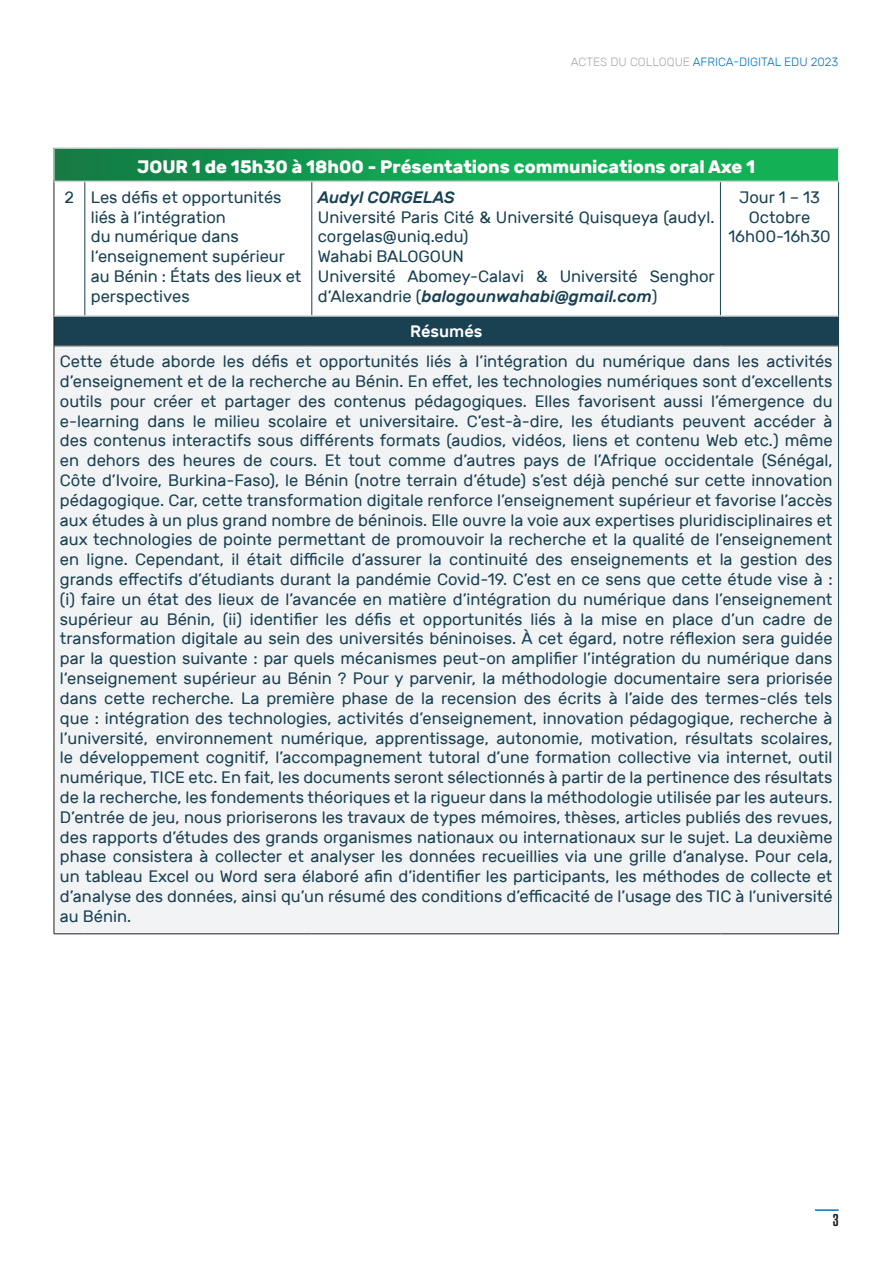
<style>
.page{position:relative;width:893px;height:1263px;background:#fff}
.page>*{position:absolute;margin:0;border:0;box-sizing:border-box;transform-origin:0 0}
.Headline_01{font:700 18px "Rubik";color:#fff}
.Headline_01-2{font:16.5px/19.8px "Rubik";color:#194152}
.Headline_01-3{font:italic 500 16.5px "Rubik";color:#194152}
.Headline_01-4{font:500 16.5px "Rubik";color:#fff}
.t1{font:15px "Kenyan Coffee Rg";color:#231f20}
.t2{font:300 12px "Rubik";color:#0574bc}
.s1{color:#a8a9ad}
.s2{font-weight:500;font-style:italic}
</style>
<div class="page">
<hr style="left:815px;top:1209px;width:23px;height:2px;background:#0574bc">
<div style="left:54px;top:148px;width:784px;height:33px;background:linear-gradient(to right,#138347,#13be59)"></div>
<div style="left:54px;top:316px;width:784px;height:30px;background:#194152"></div>
<div style="left:54px;top:346px;width:784px;height:588px;background:#f2f3f4"></div>
<hr style="left:85px;top:182px;width:1px;height:133px;background:#194152">
<hr style="left:312px;top:182px;width:1px;height:133px;background:#194152">
<hr style="left:720px;top:182px;width:1px;height:133px;background:#194152">
<hr style="left:838px;top:182px;width:1px;height:134px;background:#194152">
<hr style="left:838px;top:316px;width:1px;height:30px;background:#194152">
<hr style="left:838px;top:346px;width:1px;height:588px;background:#194152">
<hr style="left:54px;top:182px;width:1px;height:134px;background:#231f20">
<hr style="left:54px;top:316px;width:1px;height:30px;background:#231f20">
<hr style="left:54px;top:346px;width:31px;height:1px;background:#231f20">
<hr style="left:54px;top:346px;width:1px;height:588px;background:#231f20">
<hr style="left:85px;top:346px;width:227px;height:1px;background:#231f20">
<hr style="left:312px;top:346px;width:408px;height:1px;background:#231f20">
<hr style="left:720px;top:346px;width:118px;height:1px;background:#231f20">
<hr style="left:54px;top:933px;width:31px;height:1px;background:#231f20">
<hr style="left:85px;top:933px;width:227px;height:1px;background:#231f20">
<hr style="left:312px;top:933px;width:408px;height:1px;background:#231f20">
<hr style="left:720px;top:933px;width:119px;height:1px;background:#231f20">
<hr style="left:54px;top:149px;width:1px;height:32px;background:#fff">
<hr style="left:54px;top:147px;width:31px;height:2px;background:#d1d2d4">
<hr style="left:85px;top:147px;width:227px;height:2px;background:#d1d2d4">
<hr style="left:312px;top:147px;width:408px;height:2px;background:#d1d2d4">
<hr style="left:720px;top:147px;width:119px;height:2px;background:#d1d2d4">
<hr style="left:54px;top:181px;width:31px;height:1px;background:#d1d2d4">
<hr style="left:85px;top:181px;width:227px;height:1px;background:#d1d2d4">
<hr style="left:312px;top:181px;width:408px;height:1px;background:#d1d2d4">
<hr style="left:720px;top:181px;width:119px;height:1px;background:#d1d2d4">
<hr style="left:54px;top:315px;width:31px;height:2px;background:#d1d2d4">
<hr style="left:85px;top:315px;width:227px;height:2px;background:#d1d2d4">
<hr style="left:312px;top:315px;width:408px;height:2px;background:#d1d2d4">
<hr style="left:720px;top:315px;width:118px;height:2px;background:#d1d2d4">
<p class="t2" style="left:571px;top:55px;width:269px"><span class="s1">ACTES DU COLLOQUE</span> AFRICA-DIGITAL EDU 2023</p>
<p class="Headline_01" style="left:137px;top:156px;width:620px">JOUR 1 de 15h30 à 18h00 - Présentations communications oral Axe 1</p>
<p class="Headline_01-2" style="left:65px;top:188px;width:11px">2</p>
<p class="Headline_01-2" style="left:91px;top:188px;width:212px">Les défis et opportunités liés à l’intégration<br>du numérique dans l‘enseignement supérieur au Bénin : États des lieux et perspectives</p>
<p class="Headline_01-3" style="left:318px;top:188px;width:138px">Audyl CORGELAS</p>
<p class="Headline_01-2" style="left:318px;top:207px;width:398px">Université Paris Cité &amp; Université Quisqueya (audyl. corgelas@uniq.edu)</p>
<p class="Headline_01-2" style="left:318px;top:247px;width:148px">Wahabi BALOGOUN</p>
<p class="Headline_01-2" style="left:318px;top:267px;width:398px">Université Abomey-Calavi &amp; Université Senghor d’Alexandrie (<span class="s2">balogounwahabi@gmail.com</span>)</p>
<p class="Headline_01-2" style="left:739px;top:188px;width:82px;text-align:center">Jour 1 – 13<br>Octobre</p>
<p class="Headline_01-2" style="left:728px;top:227px;width:104px">16h00-16h30</p>
<p class="Headline_01-4" style="left:410px;top:322px;width:74px">Résumés</p>
<p class="Headline_01-2" style="left:60px;top:352px;width:774px;text-align:justify">Cette étude aborde les défis et opportunités liés à l’intégration du numérique dans les activités d’enseignement et de la recherche au Bénin. En effet, les technologies numériques sont d’excellents outils pour créer et partager des contenus pédagogiques. Elles favorisent aussi l’émergence du e-learning dans le milieu scolaire et universitaire. C’est-à-dire, les étudiants peuvent accéder à des contenus interactifs sous différents formats (audios, vidéos, liens et contenu Web etc.) même en dehors des heures de cours. Et tout comme d’autres pays de l’Afrique occidentale (Sénégal, Côte d’Ivoire, Burkina-Faso), le Bénin (notre terrain d’étude) s’est déjà penché sur cette innovation pédagogique. Car, cette transformation digitale renforce l’enseignement supérieur et favorise l’accès aux études à un plus grand nombre de béninois. Elle ouvre la voie aux expertises pluridisciplinaires et aux technologies de pointe permettant de promouvoir la recherche et la qualité de l’enseignement en ligne. Cependant, il était difficile d’assurer la continuité des enseignements et la gestion des grands effectifs d’étudiants durant la pandémie Covid-19. C’est en ce sens que cette étude vise à : (i) faire un état des lieux de l’avancée en matière d’intégration du numérique dans l’enseignement supérieur au Bénin, (ii) identifier les défis et opportunités liés à la mise en place d’un cadre de transformation digitale au sein des universités béninoises. À cet égard, notre réflexion sera guidée par la question suivante : par quels mécanismes peut-on amplifier l’intégration du numérique dans l‘enseignement supérieur au Bénin ? Pour y parvenir, la méthodologie documentaire sera priorisée dans cette recherche. La première phase de la recension des écrits à l’aide des termes-clés tels que : intégration des technologies, activités d’enseignement, innovation pédagogique, recherche à l’université, environnement numérique, apprentissage, autonomie, motivation, résultats scolaires, le développement cognitif, l’accompagnement tutoral d’une formation collective via internet, outil numérique, TICE etc. En fait, les documents seront sélectionnés à partir de la pertinence des résultats de la recherche, les fondements théoriques et la rigueur dans la méthodologie utilisée par les auteurs.<br>D’entrée de jeu, nous prioriserons les travaux de types mémoires, thèses, articles publiés des revues, des rapports d’études des grands organismes nationaux ou internationaux sur le sujet. La deuxième phase consistera à collecter et analyser les données recueillies via une grille d’analyse. Pour cela, un tableau Excel ou Word sera élaboré afin d’identifier les participants, les méthodes de collecte et d’analyse des données, ainsi qu’un résumé des conditions d’efficacité de l’usage des TIC à l’université au Bénin.</p>
<p class="t1" style="left:833px;top:1210px;width:7px">3</p>
</div>
